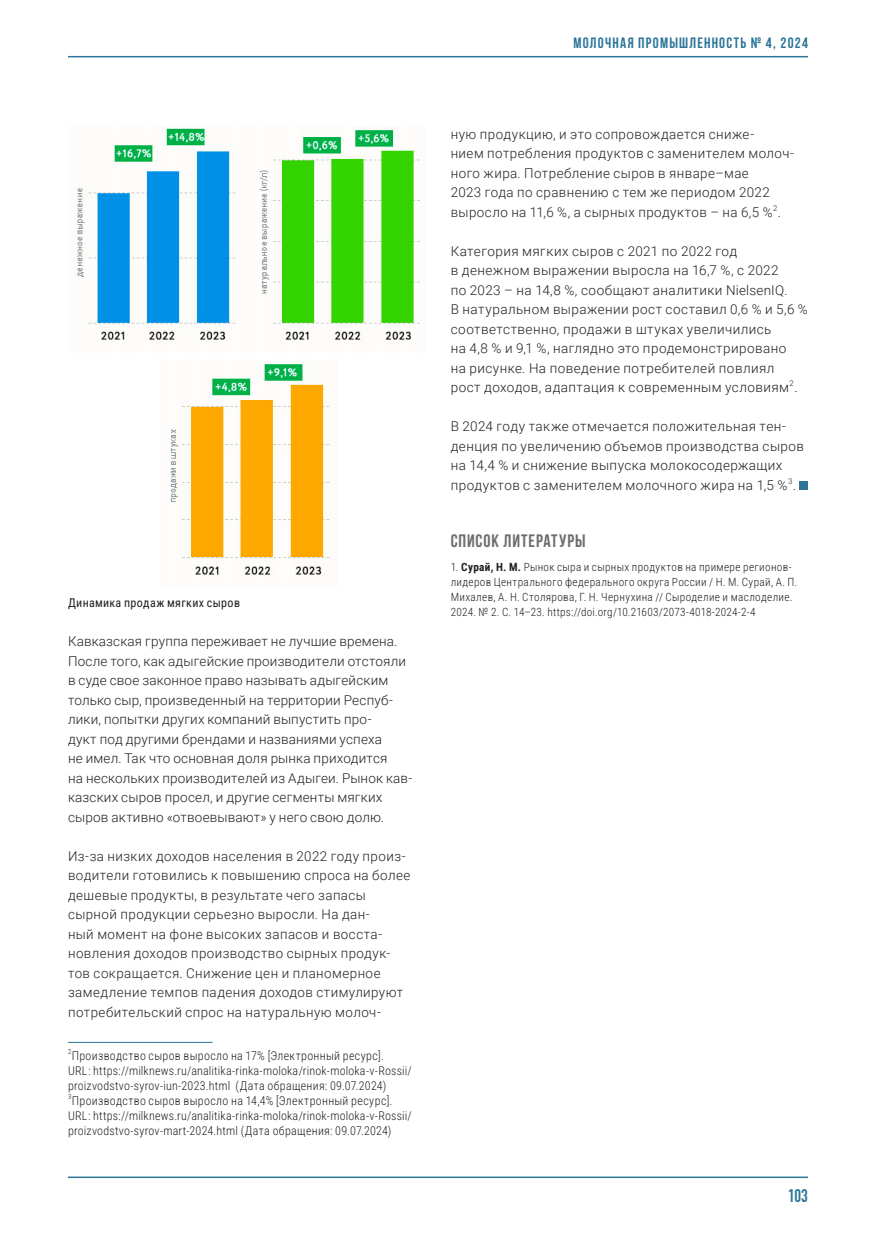
<style>
.page{position:relative;width:893px;height:1234px;background:#fff}
.page>*{position:absolute;margin:0;border:0;box-sizing:border-box;transform-origin:0 0}
.end_lit_head{font:700 18px "Bebas Neue";letter-spacing:.05em;color:#6c6d70}
.t1{font:700 18px "DIN Condensed";color:#2c7598}
.t2{font:700 15px "Bebas Neue";letter-spacing:.08em;color:#2c7598}
.body_txt_reg{font:300 13.5px/19.5px "Roboto";letter-spacing:.03em;color:#231f20}
.body_ftnote__копия{font:300 12px/15px "Roboto Condensed";letter-spacing:.02em;color:#231f20}
.body_ftnote{font:300 12px/15px "Roboto Condensed";letter-spacing:.02em;color:#231f20}
.body_pic_descr{font:12px "Roboto Condensed";letter-spacing:.03em;color:#231f20}
.end_lit_txt{font:300 11.25px/15px "Roboto Condensed";letter-spacing:.03em;color:#231f20}
.body_ftnote-2{font:300 7.05px "Roboto Condensed";color:#231f20}
.body_ftnote__копия-2{font:300 7.05px "Roboto Condensed";color:#231f20}
.s1{font-family:"DIN Condensed"}
.s2{font-weight:700}
</style>
<div class="page">
<hr style="left:68px;top:56px;width:740px;height:1px;background:#2c7598">
<hr style="left:68px;top:1176px;width:740px;height:1px;background:#2c7598">
<img style="left:77px;top:127px;width:343px;height:213px">
<img style="left:170px;top:363px;width:160px;height:212px">
<hr style="left:68px;top:1041px;width:145px;height:1px;background:#2c7598">
<div style="left:799px;top:481px;width:9px;height:9px;background:#2c7598"></div>
<p class="body_pic_descr" style="left:68px;top:594px;width:173px">Динамика продаж мягких сыров</p>
<p class="body_txt_reg" style="left:68px;top:631px;width:346px">Кавказская группа переживает не лучшие времена.<br>После того, как адыгейские производители отстояли в суде свое законное право называть адыгейским только сыр, произведенный на территории Респуб&shy;лики, попытки других компаний выпустить про-<br>дукт под другими брендами и названиями успеха<br>не имел. Так что основная доля рынка приходится<br>на нескольких производителей из Адыгеи. Рынок кав&shy;казских сыров просел, и другие сегменты мягких сыров активно «отвоевывают» у него свою долю.</p>
<p class="body_txt_reg" style="left:68px;top:845px;width:344px">Из-за низких доходов населения в 2022 году произ&shy;водители готовились к повышению спроса на более дешевые продукты, в результате чего запасы сырной продукции серьезно выросли. На дан-<br>ный момент на фоне высоких запасов и восста&shy;новления доходов производство сырных продук&shy;тов сокращается. Снижение цен и планомерное замедление темпов падения доходов стимулируют потребительский спрос на натуральную молоч-</p>
<p class="body_ftnote-2" style="left:68px;top:1046px;width:5px">2</p>
<p class="body_ftnote" style="left:68px;top:1047px;width:345px;text-indent:4px">Производство сыров выросло на 17% [Электронный ресурс].<br>URL: https://milknews.ru/analitika-rinka-moloka/rinok-moloka-v-Rossii/ proizvodstvo-syrov-iun-2023.html (Дата обращения: 09.07.2024)</p>
<p class="body_ftnote__копия-2" style="left:68px;top:1091px;width:5px">3</p>
<p class="body_ftnote__копия" style="left:68px;top:1092px;width:345px;text-indent:4px">Производство сыров выросло на 14,4% [Электронный ресурс].<br>URL: https://milknews.ru/analitika-rinka-moloka/rinok-moloka-v-Rossii/ proizvodstvo-syrov-mart-2024.html (Дата обращения: 09.07.2024)</p>
<p class="t2" style="left:573px;top:34px;width:236px">Молочная промышленность <span class="s1">№</span> 4, 2024</p>
<p class="body_txt_reg" style="left:451px;top:124px;width:345px">ную продукцию, и это сопровождается сниже-<br>нием потребления продуктов с заменителем молоч&shy;ного жира. Потребление сыров в январе–мае<br>2023 года по сравнению с тем же периодом 2022 выросло на 11,6 %, а сырных продуктов – на 6,5 %<sup>2</sup>.</p>
<p class="body_txt_reg" style="left:451px;top:241px;width:359px">Категория мягких сыров с 2021 по 2022 год<br>в денежном выражении выросла на 16,7 %, с 2022<br>по 2023 – на 14,8 %, сообщают аналитики NielsenIQ.<br>В натуральном выражении рост составил 0,6 % и 5,6 % соответственно, продажи в штуках увеличились<br>на 4,8 % и 9,1 %, наглядно это продемонстрировано<br>на рисунке. На поведение потребителей повлиял<br>рост доходов, адаптация к современным условиям<sup>2</sup>.</p>
<p class="body_txt_reg" style="left:451px;top:416px;width:355px">В 2024 году также отмечается положительная тен&shy;денция по увеличению объемов производства сыров на 14,4 % и снижение выпуска молокосодержащих продуктов с заменителем молочного жира на 1,5 %<sup>3</sup>.</p>
<p class="end_lit_head" style="left:451px;top:531px;width:136px">Список литературы</p>
<p class="end_lit_txt" style="left:451px;top:559px;width:348px">1. <span class="s2">Сурай, Н. М.</span> Рынок сыра и сырных продуктов на примере регионов&shy;лидеров Центрального федерального округа России / Н. М. Сурай, А. П.<br>Михалев, А. Н. Столярова, Г. Н. Чернухина // Сыроделие и маслоделие.<br>2024. № 2. С. 14–23. https://doi.org/10.21603/2073-4018-2024-2-4</p>
<h1 class="t1" style="left:788px;top:1183px;width:21px">103</h1>
</div>
